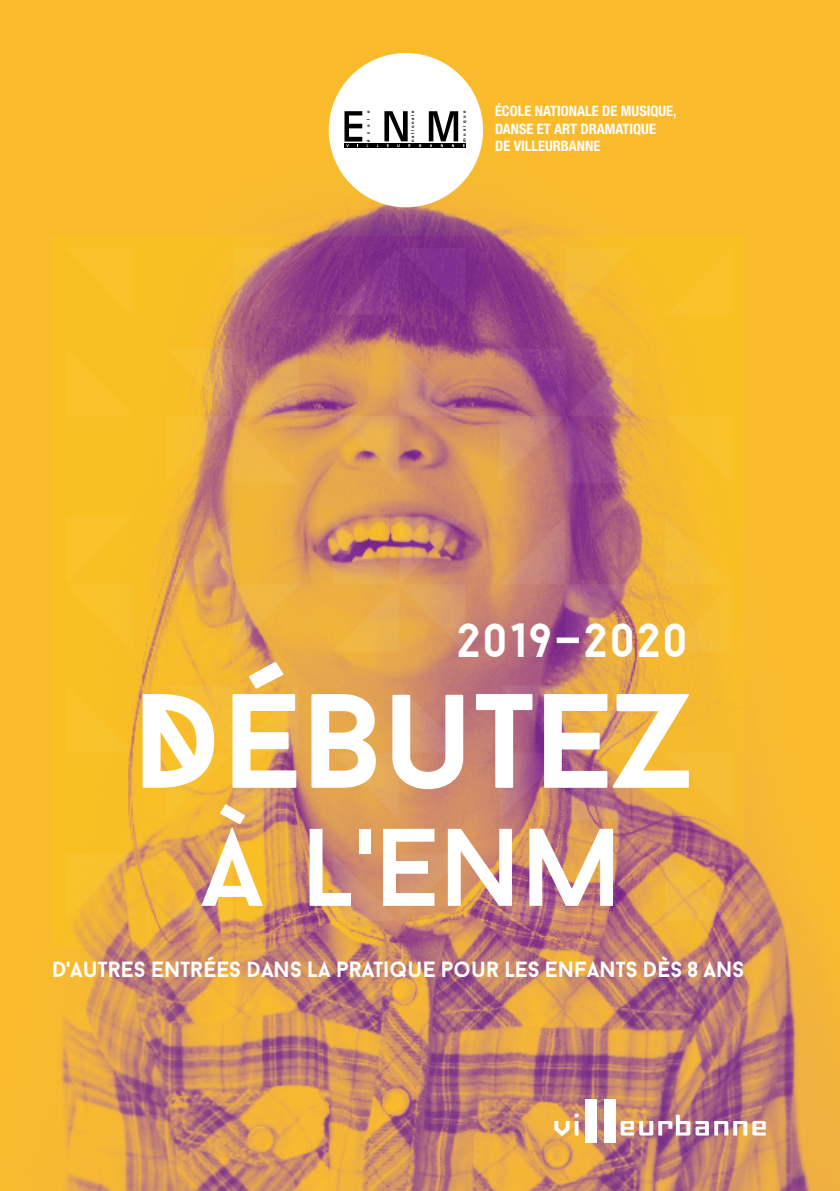
<style>
.page{position:relative;width:840px;height:1191px;background:#fff}
.page>*{position:absolute;margin:0;border:0;box-sizing:border-box;transform-origin:0 0}
.t1{font:700 134px "Baron Neue";color:#fff}
.t2{font:110px "Baron Neue";color:#fff}
.t3{font:48px "Baron Neue";color:#fff}
.t4{font:700 22px "Baron Neue";color:#fff}
.t5{font:700 condensed 14.4px/17.2px "Helvetica Neue LT Pro";color:#fff}
.t6{font:700 4.2px "Helvetica";color:#000}
</style>
<div class="page">
<img style="left:0;top:0;width:839px;height:1191px">
<img style="left:51px;top:236px;width:692px;height:710px">
<div style="left:328px;top:53px;width:155px;height:154px;background:#fff;border-radius:50%"></div>
<svg style="left:344px;top:143px;width:121px;height:5px"></svg>
<svg style="left:428px;top:111px;width:36px;height:36px"></svg>
<svg style="left:384px;top:111px;width:26px;height:36px"></svg>
<svg style="left:344px;top:111px;width:24px;height:36px"></svg>
<svg style="left:554px;top:1113px;width:24px;height:23px"></svg>
<svg style="left:574px;top:1121px;width:4px;height:14px"></svg>
<svg style="left:620px;top:1121px;width:13px;height:14px"></svg>
<svg style="left:639px;top:1114px;width:88px;height:21px"></svg>
<svg style="left:733px;top:1121px;width:32px;height:14px"></svg>
<div style="left:584px;top:1099px;width:12px;height:43px;background:#fff"></div>
<div style="left:603px;top:1099px;width:12px;height:43px;background:#fff"></div>
<p class="t6" style="left:365px;top:113px;width:4px;rotate:-90deg">e</p>
<p class="t6" style="left:365px;top:120px;width:3px;rotate:-90deg">l</p>
<p class="t6" style="left:365px;top:127px;width:4px;rotate:-90deg">o</p>
<p class="t6" style="left:365px;top:134px;width:4px;rotate:-90deg">c</p>
<p class="t6" style="left:365px;top:142px;width:4px;rotate:-90deg">é</p>
<p class="t6" style="left:410px;top:142px;width:32px;rotate:-90deg">n a t i o n a l e</p>
<p class="t6" style="left:461px;top:113px;width:4px;rotate:-90deg">e</p>
<p class="t6" style="left:461px;top:118px;width:4px;rotate:-90deg">u</p>
<p class="t6" style="left:461px;top:123px;width:4px;rotate:-90deg">q</p>
<p class="t6" style="left:461px;top:136px;width:4px;rotate:-90deg">u</p>
<p class="t6" style="left:461px;top:131px;width:7px;rotate:-90deg">s i</p>
<p class="t6" style="left:461px;top:142px;width:5px;rotate:-90deg">m</p>
<p class="t5" style="left:495px;top:102px;width:183px">ÉCOLE NATIONALE DE MUSIQUE,<br>DANSE ET ART DRAMATIQUE<br>DE VILLEURBANNE</p>
<h3 class="t3" style="left:458px;top:612px;width:234px">2019-2020</h3>
<h1 class="t1" style="left:133px;top:656px;width:559px">DÉBUTEZ</h1>
<h2 class="t2" style="left:201px;top:798px;width:421px">à l'ENM</h2>
<h3 class="t4" style="left:52px;top:955px;width:693px">D'AUTRES ENTRÉES DANS LA PRATIQUE POUR LES ENFANTS DÈS 8 ANS</h3>
</div>
